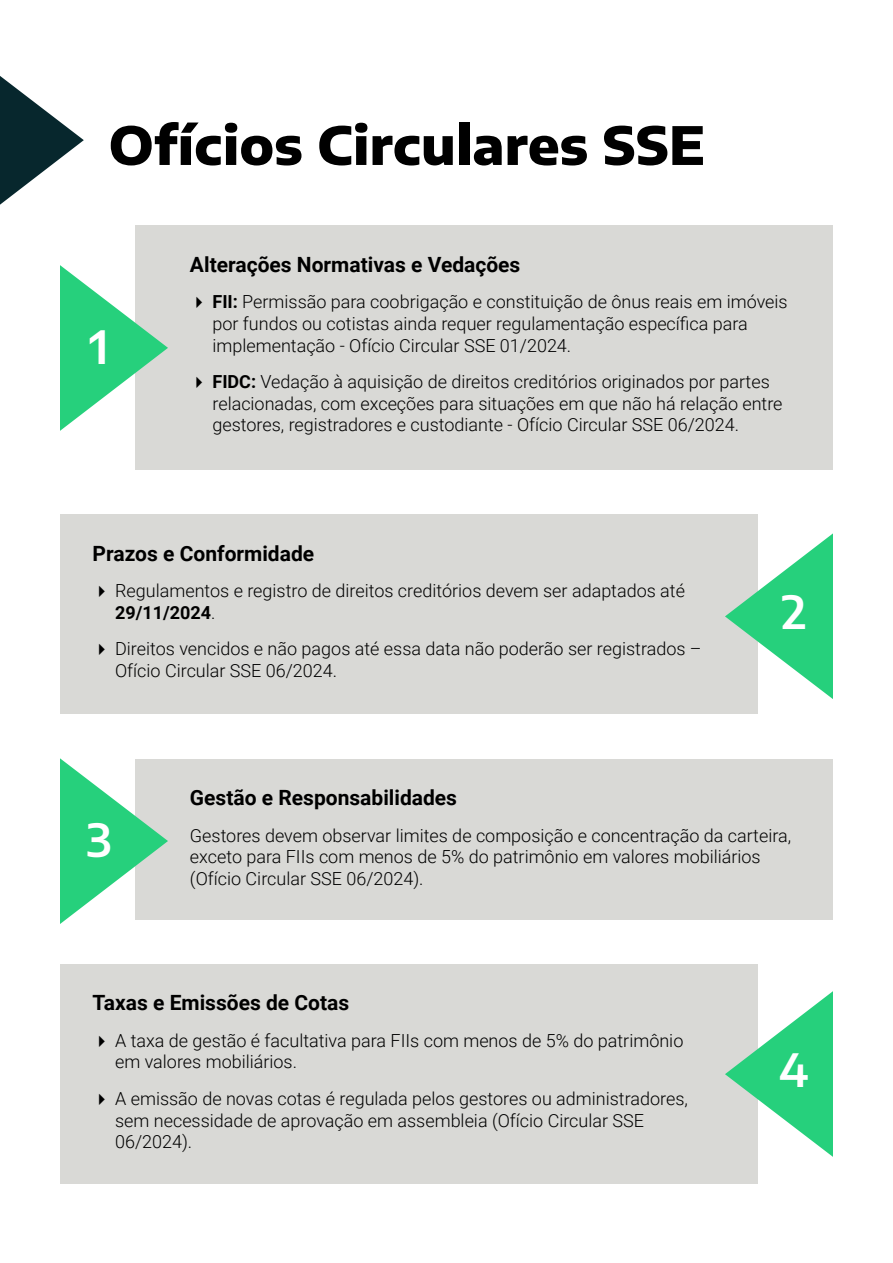
<style>
.page{position:relative;width:893px;height:1263px;background:#fff}
.page>*{position:absolute;margin:0;border:0;box-sizing:border-box;transform-origin:0 0}
.t1{font:800 52.5px "Encode Sans Semi Expanded";color:#000}
.t2{font:600 45px "Encode Sans Semi Expanded";color:#fff}
.t3{font:700 21px "Roboto";color:#000}
.t4{font:300 18px/21.6px "Roboto";color:#000}
.s1{font-weight:700}
</style>
<div class="page">
<div style="left:135px;top:226px;width:698px;height:244px;background:#d9d9d6"></div>
<div style="left:135px;top:759px;width:698px;height:161px;background:#d9d9d6"></div>
<div style="left:60px;top:514px;width:698px;height:200px;background:#d9d9d6"></div>
<svg style="left:60px;top:265px;width:108px;height:166px"></svg>
<svg style="left:60px;top:758px;width:108px;height:166px"></svg>
<svg style="left:725px;top:533px;width:108px;height:166px"></svg>
<div style="left:60px;top:964px;width:698px;height:220px;background:#d9d9d6"></div>
<svg style="left:725px;top:991px;width:108px;height:166px"></svg>
<svg style="left:0;top:76px;width:84px;height:129px"></svg>
<h1 class="t1" style="left:109px;top:105px;width:598px">Ofícios Circulares SSE</h1>
<h2 class="t2" style="left:89px;top:314px;width:21px">1</h2>
<p class="t3" style="left:190px;top:250px;width:332px">Alterações Normativas e Vedações</p>
<p class="t4" style="left:212px;top:291px;width:577px"><span class="s1">FII:</span> Permissão para coobrigação e constituição de ônus reais em imóveis por fundos ou cotistas ainda requer regulamentação específica para implementação - Ofício Circular SSE 01/2024.</p>
<p class="t4" style="left:212px;top:370px;width:572px"><span class="s1">FIDC:</span> Vedação à aquisição de direitos creditórios originados por partes relacionadas, com exceções para situações em que não há relação entre gestores, registradores e custodiante - Ofício Circular SSE 06/2024.</p>
<p class="t3" style="left:93px;top:538px;width:223px">Prazos e Conformidade</p>
<p class="t4" style="left:115px;top:579px;width:571px">Regulamentos e registro de direitos creditórios devem ser adaptados até<br><span class="s1">29/11/2024</span>.</p>
<p class="t4" style="left:115px;top:637px;width:588px">Direitos vencidos e não pagos até essa data não poderão ser registrados –<br>Ofício Circular SSE 06/2024.</p>
<h2 class="t2" style="left:781px;top:579px;width:27px">2</h2>
<h2 class="t2" style="left:86px;top:807px;width:27px">3</h2>
<p class="t3" style="left:190px;top:783px;width:269px">Gestão e Responsabilidades</p>
<p class="t4" style="left:190px;top:824px;width:603px">Gestores devem observar limites de composição e concentração da carteira, exceto para FIIs com menos de 5% do patrimônio em valores mobiliários (Ofício Circular SSE 06/2024).</p>
<p class="t3" style="left:93px;top:988px;width:258px">Taxas e Emissões de Cotas</p>
<p class="t4" style="left:115px;top:1029px;width:570px">A taxa de gestão é facultativa para FIIs com menos de 5% do patrimônio em valores mobiliários.</p>
<p class="t4" style="left:115px;top:1087px;width:574px">A emissão de novas cotas é regulada pelos gestores ou administradores, sem necessidade de aprovação em assembleia (Ofício Circular SSE<br>06/2024).</p>
<h2 class="t2" style="left:779px;top:1036px;width:31px">4</h2>
</div>
